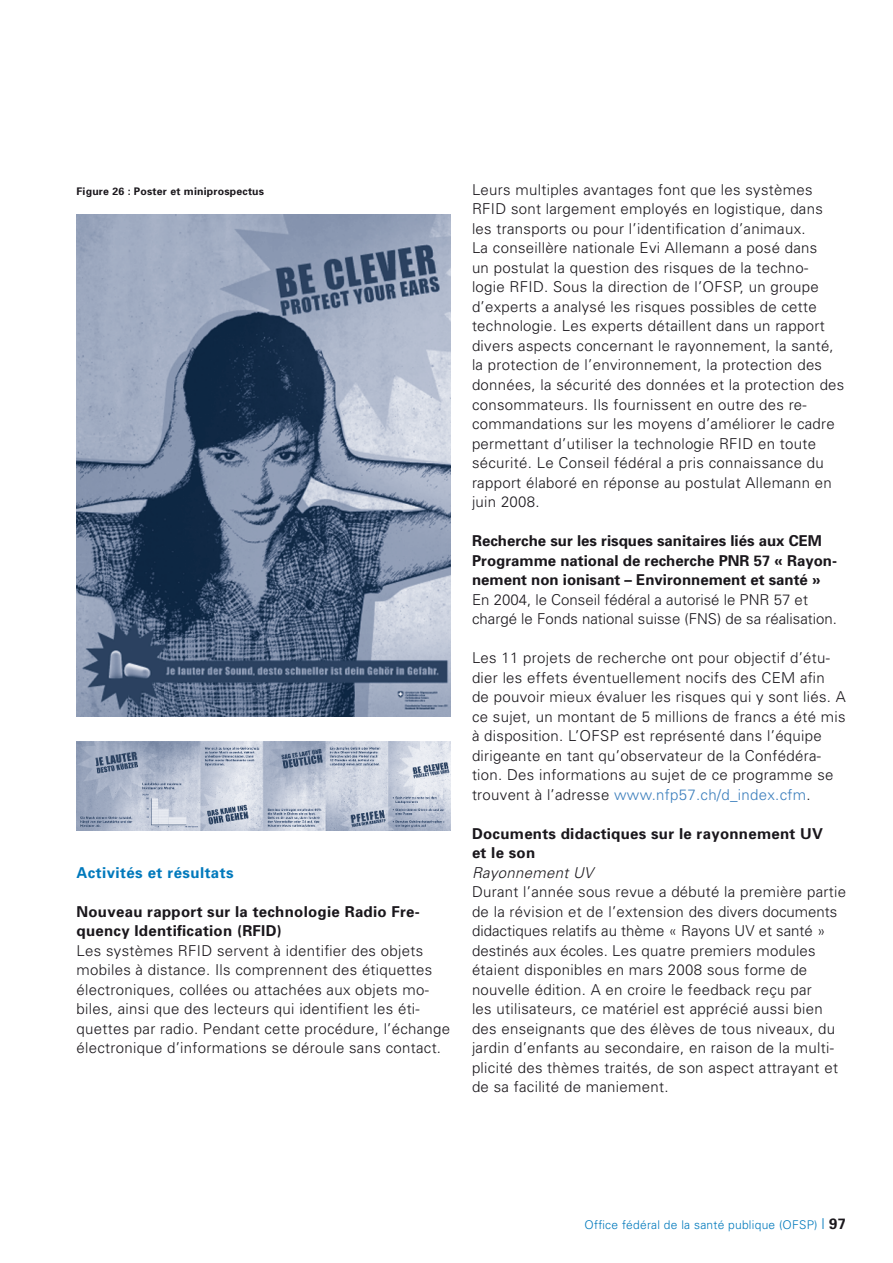
<style>
.page{position:relative;width:893px;height:1263px;background:#fff}
.page>*{position:absolute;margin:0;border:0;box-sizing:border-box;transform-origin:0 0}
.t1{font:300 15px/19.5px "Univers";letter-spacing:.02em;color:#1a171c}
.t2{font:700 15px/19.5px "Univers";color:#1a171c}
.t3{font:700 15px "Univers";letter-spacing:.03em;color:#0079bc}
.t4{font:300 12px "Univers";letter-spacing:.02em;color:#0079bc}
.t5{font:700 10.5px "Univers";letter-spacing:.02em;color:#1a171c}
.s1{font-weight:700}
.s2{font-weight:300}
.s3{color:#3b7ebc}
.s4{font-style:italic}
.s5{font-size:15px}
.s6{font-weight:700;font-size:15px;color:#1a171c}
</style>
<div class="page">
<img style="left:76px;top:215px;width:374px;height:502px">
<img style="left:76px;top:741px;width:374px;height:89px">
<p class="t5" style="left:77px;top:184px;width:189px">Figure 26 : Poster et miniprospectus</p>
<p class="t3" style="left:77px;top:863px;width:159px">Activités et résultats</p>
<p class="t1" style="left:77px;top:901px;width:375px"><span class="s1">Nouveau rapport sur la technologie Radio Fre&shy;quency Identification (RFID)<br></span>Les systèmes RFID servent à identifier des objets mobiles à distance. Ils comprennent des étiquettes électroniques, collées ou attachées aux objets mo&shy;biles, ainsi que des lecteurs qui identifient les éti&shy;quettes par radio. Pendant cette procédure, l’échange électronique d’informations se déroule sans contact.</p>
<p class="t1" style="left:472px;top:179px;width:374px">Leurs multiples avantages font que les systèmes RFID sont largement employés en logistique, dans les transports ou pour l’identification d’animaux.<br>La conseillère nationale Evi Allemann a posé dans<br>un postulat la question des risques de la techno&shy;logie RFID. Sous la direction de l’OFSP, un groupe d’experts a analysé les risques possibles de cette technologie. Les experts détaillent dans un rapport divers aspects concernant le rayonnement, la santé, la protection de l’environnement, la protection des données, la sécurité des données et la protection des consommateurs. Ils fournissent en outre des re&shy;commandations sur les moyens d’améliorer le cadre permettant d’utiliser la technologie RFID en toute sécurité. Le Conseil fédéral a pris connaissance du rapport élaboré en réponse au postulat Allemann en juin 2008.</p>
<p class="t2" style="left:472px;top:530px;width:367px">Recherche sur les risques sanitaires liés aux CEM Programme national de recherche PNR 57 « Rayon&shy;nement non ionisant – Environnement et santé » <span class="s2">En 2004, le Conseil fédéral a autorisé le PNR 57 et chargé le Fonds national suisse (FNS) de sa réalisation.</span></p>
<p class="t1" style="left:472px;top:647px;width:375px">Les 11 projets de recherche ont pour objectif d’étu&shy;dier les effets éventuellement nocifs des CEM afin<br>de pouvoir mieux évaluer les risques qui y sont liés. A ce sujet, un montant de 5 millions de francs a été mis à disposition. L’OFSP est représenté dans l’équipe dirigeante en tant qu’observateur de la Confédéra&shy;tion. Des informations au sujet de ce programme se trouvent à l’adresse <span class="s3">www.nfp57.ch/d_index.cfm</span>.</p>
<p class="t1" style="left:472px;top:823px;width:376px"><span class="s1">Documents didactiques sur le rayonnement UV<br>et le son<br></span><span class="s4">Rayonnement UV<br></span>Durant l’année sous revue a débuté la première partie de la révision et de l’extension des divers documents didactiques relatifs au thème « Rayons UV et santé » destinés aux écoles. Les quatre premiers modules étaient disponibles en mars 2008 sous forme de nouvelle édition. A en croire le feedback reçu par<br>les utilisateurs, ce matériel est apprécié aussi bien des enseignants que des élèves de tous niveaux, du jardin d’enfants au secondaire, en raison de la multi&shy;plicité des thèmes traités, de son aspect attrayant et de sa facilité de maniement.</p>
<p class="t4" style="left:585px;top:1217px;width:263px">Office fédéral de la santé publique (OFSP) <span class="s5">|</span> <span class="s6">97</span></p>
</div>
